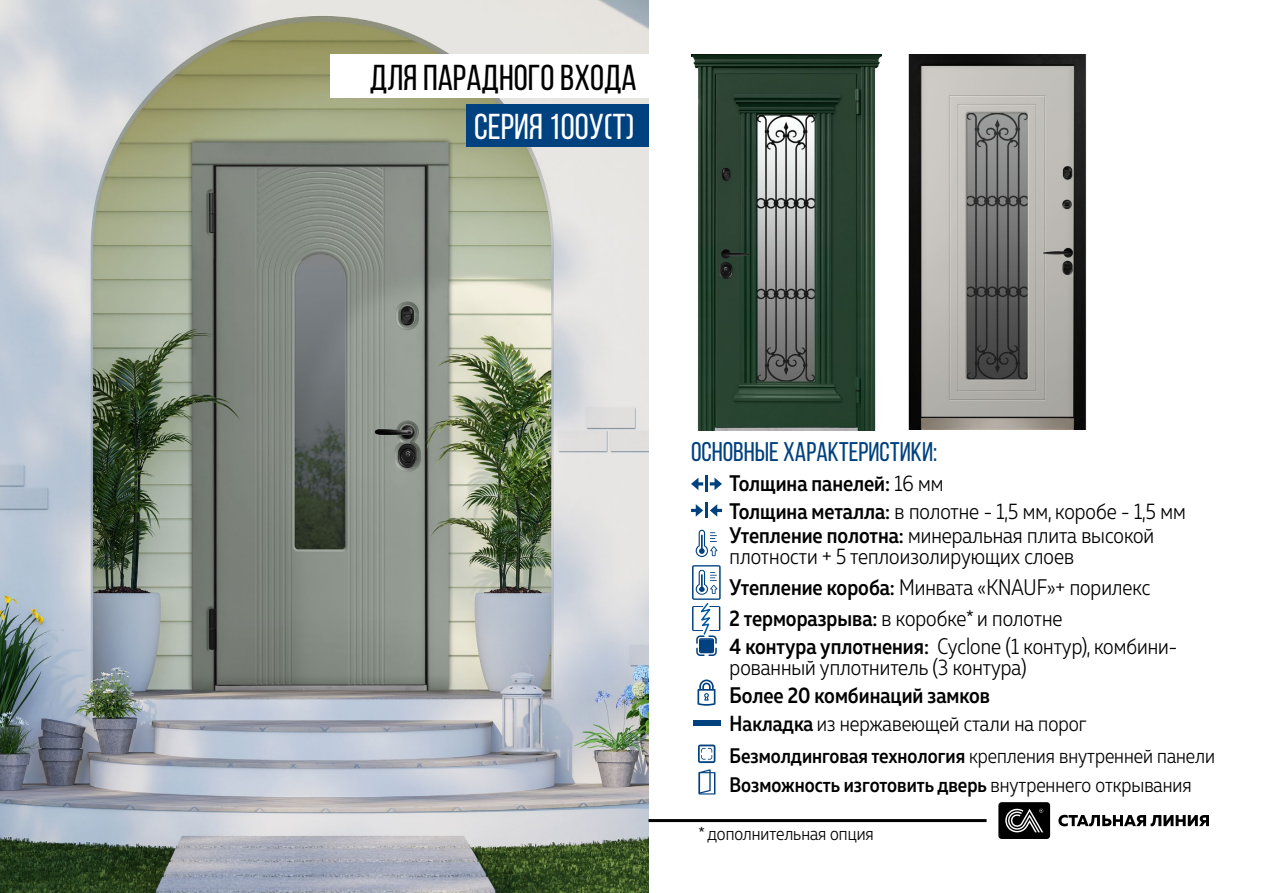
<style>
.page{position:relative;width:1263px;height:893px;background:#fff}
.page>*{position:absolute;margin:0;border:0;box-sizing:border-box;transform-origin:0 0}
.t1{font:36px "Bebas Neue";color:#000}
.t2{font:36px "Bebas Neue";color:#fff}
.t3{font:27px "Bebas Neue";color:#00417f}
.t4{font:300 22.5px/21px "Muller Narrow";color:#000}
.t5{font:500 22.5px "Muller Narrow";color:#000}
.t6{font:300 21.75px "Muller Narrow";color:#000}
.t7{font:500 21px/28.8px "Muller Narrow";color:#000}
.t8{font:300 18.75px "Muller Narrow";color:#000}
.s1{font-weight:500}
.s2{font-weight:300}
</style>
<div class="page">
<img style="left:0;top:0;width:648px;height:893px">
<div style="left:330px;top:55px;width:318px;height:43px;background:#fff"></div>
<div style="left:466px;top:105px;width:182px;height:42px;background:#00417f"></div>
<svg style="left:998px;top:802px;width:52px;height:37px;background:#2c2c2c"></svg>
<svg style="left:1058px;top:815px;width:151px;height:11px"></svg>
<hr style="left:648px;top:819px;width:338px;height:3px;background:#000">
<img style="left:691px;top:55px;width:191px;height:375px">
<img style="left:908px;top:54px;width:179px;height:376px">
<svg style="left:697px;top:679px;width:18px;height:27px"></svg>
<svg style="left:696px;top:530px;width:21px;height:27px"></svg>
<svg style="left:691px;top:504px;width:12px;height:13px"></svg>
<svg style="left:710px;top:504px;width:12px;height:13px"></svg>
<hr style="left:705px;top:503px;width:3px;height:15px;background:#00417f">
<svg style="left:691px;top:478px;width:12px;height:12px"></svg>
<svg style="left:710px;top:478px;width:12px;height:12px"></svg>
<hr style="left:705px;top:476px;width:3px;height:16px;background:#00417f">
<svg style="left:692px;top:565px;width:29px;height:91px"></svg>
<svg style="left:698px;top:744px;width:17px;height:19px"></svg>
<svg style="left:699px;top:769px;width:16px;height:25px"></svg>
<div style="left:693px;top:720px;width:28px;height:5px;background:#00417f"></div>
<h1 class="t1" style="left:370px;top:58px;width:269px">Для парадного входа</h1>
<h1 class="t2" style="left:474px;top:108px;width:162px">Серия 100У(Т)</h1>
<p class="t3" style="left:691px;top:437px;width:248px">Основные характеристики:</p>
<p class="t4" style="left:730px;top:470px;width:458px;line-height:27.2px"><span class="s1">Толщина панелей:</span> 16 мм<br><span class="s1">Толщина металла:</span> в полотне - 1,5 мм, коробе - 1,5 мм</p>
<p class="t4" style="left:730px;top:525px;width:426px"><span class="s1">Утепление полотна:</span> минеральная плита высокой плотности + 5 теплоизолирующих слоев</p>
<p class="t4" style="left:730px;top:571px;width:422px;line-height:31.5px"><span class="s1">Утепление короба:</span> Минвата «KNAUF»+ порилекс<br><span class="s1">2 терморазрыва:</span> в коробке* и полотне</p>
<p class="t4" style="left:730px;top:635px;width:449px"><span class="s1">4 контура уплотнения:</span> Cyclone (1 контур), комбини&shy;рованный уплотнитель (3 контура)</p>
<p class="t5" style="left:730px;top:681px;width:262px">Более 20 комбинаций замков</p>
<p class="t6" style="left:730px;top:710px;width:359px"><span class="s1">Накладка</span> из нержавеющей стали на порог</p>
<p class="t7" style="left:730px;top:741px;width:487px">Безмолдинговая технология <span class="s2">крепления внутренней панели<br></span>Возможность изготовить дверь <span class="s2">внутреннего открывания</span></p>
<p class="t8" style="left:699px;top:822px;width:177px">* дополнительная опция</p>
</div>
